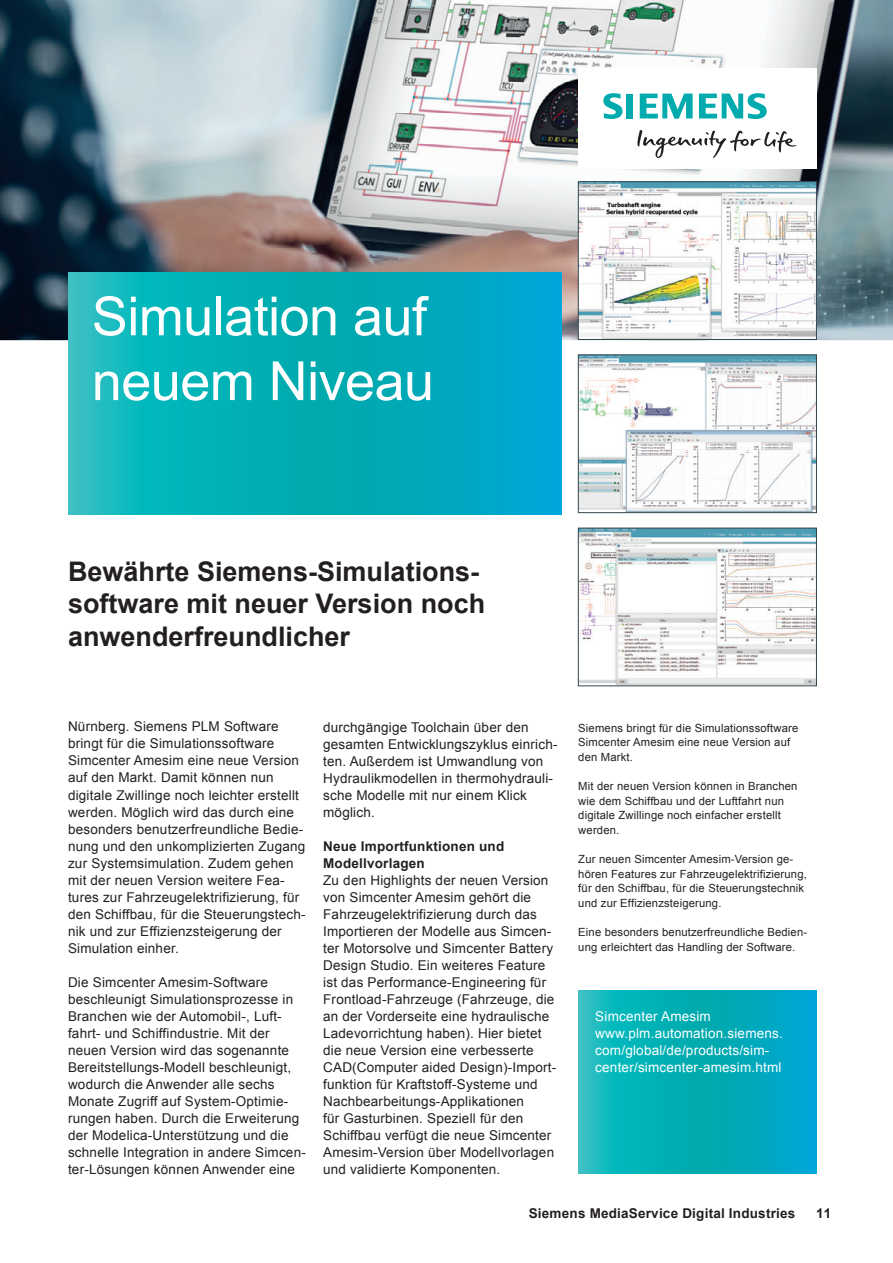
<style>
.page{position:relative;width:893px;height:1263px;background:#fff}
.page>*{position:absolute;margin:0;border:0;box-sizing:border-box;transform-origin:0 0}
.t1{font:54px/64.8px "Arial";letter-spacing:-.01em;color:#fff}
.t2{font:700 27px/32.4px "Arial";color:#231f20}
.t3{font:13.5px/17px "Arial";letter-spacing:.015em;color:#231f20}
.t4{font:13.5px/17px "Arial";letter-spacing:.015em;color:#fff}
.t5{font:700 13.5px/17px "Arial";letter-spacing:.015em;color:#231f20}
.t6{font:11.25px/14.7px "Arial";letter-spacing:.015em;color:#231f20}
</style>
<div class="page">
<img style="left:580px;top:357px;width:235px;height:154px">
<div style="left:578px;top:355px;width:239px;height:158px;border:1px solid #33444d"></div>
<img style="left:0;top:0;width:893px;height:340px">
<svg style="left:68px;top:272px;width:493px;height:243px;background:#07afbb"></svg>
<div style="left:578px;top:68px;width:238px;height:101px;background:#fff"></div>
<svg style="left:637px;top:130px;width:159px;height:28px"></svg>
<svg style="left:603px;top:93px;width:30px;height:26px"></svg>
<svg style="left:640px;top:94px;width:53px;height:25px"></svg>
<svg style="left:699px;top:93px;width:68px;height:26px"></svg>
<svg style="left:578px;top:991px;width:238px;height:183px;background:#05aebb"></svg>
<img style="left:580px;top:530px;width:235px;height:154px">
<div style="left:578px;top:528px;width:239px;height:158px;border:1px solid #33444d"></div>
<img style="left:580px;top:183px;width:235px;height:155px">
<div style="left:578px;top:181px;width:239px;height:159px;border:1px solid #33444d"></div>
<h1 class="t1" style="left:92px;top:284px;width:344px">Simulation auf neuem Niveau</h1>
<h2 class="t2" style="left:68px;top:556px;width:419px">Bewährte Siemens-Simulations&shy;software mit neuer Version noch anwenderfreundlicher</h2>
<p class="t3" style="left:68px;top:718px;width:239px">Nürnberg. Siemens PLM Software bringt für die Simulationssoftware Simcenter Amesim eine neue Version auf den Markt. Damit können nun digitale Zwillinge noch leichter erstellt werden. Möglich wird das durch eine besonders benutzerfreundliche Bedie&shy;nung und den unkomplizierten Zugang zur Systemsimulation. Zudem gehen mit der neuen Version weitere Fea&shy;tures zur Fahrzeugelektrifizierung, für den Schiffbau, für die Steuerungstech&shy;nik und zur Effizienzsteigerung der Simulation einher.</p>
<p class="t3" style="left:68px;top:973px;width:239px">Die Simcenter Amesim-Software beschleunigt Simulationsprozesse in Branchen wie der Automobil-, Luft&shy;fahrt- und Schiffindustrie. Mit der neuen Version wird das sogenannte Bereitstellungs-Modell beschleunigt, wodurch die Anwender alle sechs Monate Zugriff auf System-Optimie&shy;rungen haben. Durch die Erweiterung der Modelica-Unterstützung und die schnelle Integration in andere Simcen&shy;ter-Lösungen können Anwender eine</p>
<p class="t3" style="left:323px;top:718px;width:236px">durchgängige Toolchain über den gesamten Entwicklungszyklus einrich&shy;ten. Außerdem ist Umwandlung von<br>Hydraulikmodellen in thermohydrauli&shy;sche Modelle mit nur einem Klick möglich.</p>
<p class="t5" style="left:323px;top:838px;width:183px">Neue Importfunktionen und<br>Modellvorlagen</p>
<p class="t3" style="left:323px;top:871px;width:235px">Zu den Highlights der neuen Version von Simcenter Amesim gehört die Fahrzeugelektrifizierung durch das Importieren der Modelle aus Simcen&shy;ter Motorsolve und Simcenter Battery Design Studio. Ein weiteres Feature ist das Performance-Engineering für Frontload-Fahrzeuge (Fahrzeuge, die an der Vorderseite eine hydraulische Ladevorrichtung haben). Hier bietet die neue Version eine verbesserte CAD(Computer aided Design)-Import&shy;funktion für Kraftstoff-Systeme und Nachbearbeitungs-Applikationen<br>für Gasturbinen. Speziell für den Schiffbau verfügt die neue Simcenter Amesim-Version über Modellvorlagen und validierte Komponenten.</p>
<p class="t6" style="left:578px;top:720px;width:222px">Siemens bringt für die Simulationssoftware<br>Simcenter Amesim eine neue Version auf den Markt.</p>
<p class="t6" style="left:578px;top:779px;width:221px">Mit der neuen Version können in Branchen wie dem Schiffbau und der Luftfahrt nun digitale Zwillinge noch einfacher erstellt werden.</p>
<p class="t6" style="left:578px;top:852px;width:230px">Zur neuen Simcenter Amesim-Version ge&shy;hören Features zur Fahrzeugelektrifizierung, für den Schiffbau, für die Steuerungstechnik und zur Effizienzsteigerung.</p>
<p class="t6" style="left:578px;top:925px;width:230px">Eine besonders benutzerfreundliche Bedien&shy;ung erleichtert das Handling der Software.</p>
<p class="t4" style="left:595px;top:1007px;width:189px">Simcenter Amesim www.plm.automation.siemens. com/global/de/products/sim&shy;center/simcenter-amesim.html</p>
<p class="t5" style="left:529px;top:1205px;width:268px">Siemens MediaService Digital Industries</p>
<p class="t5" style="left:816px;top:1205px;width:17px">11</p>
</div>
